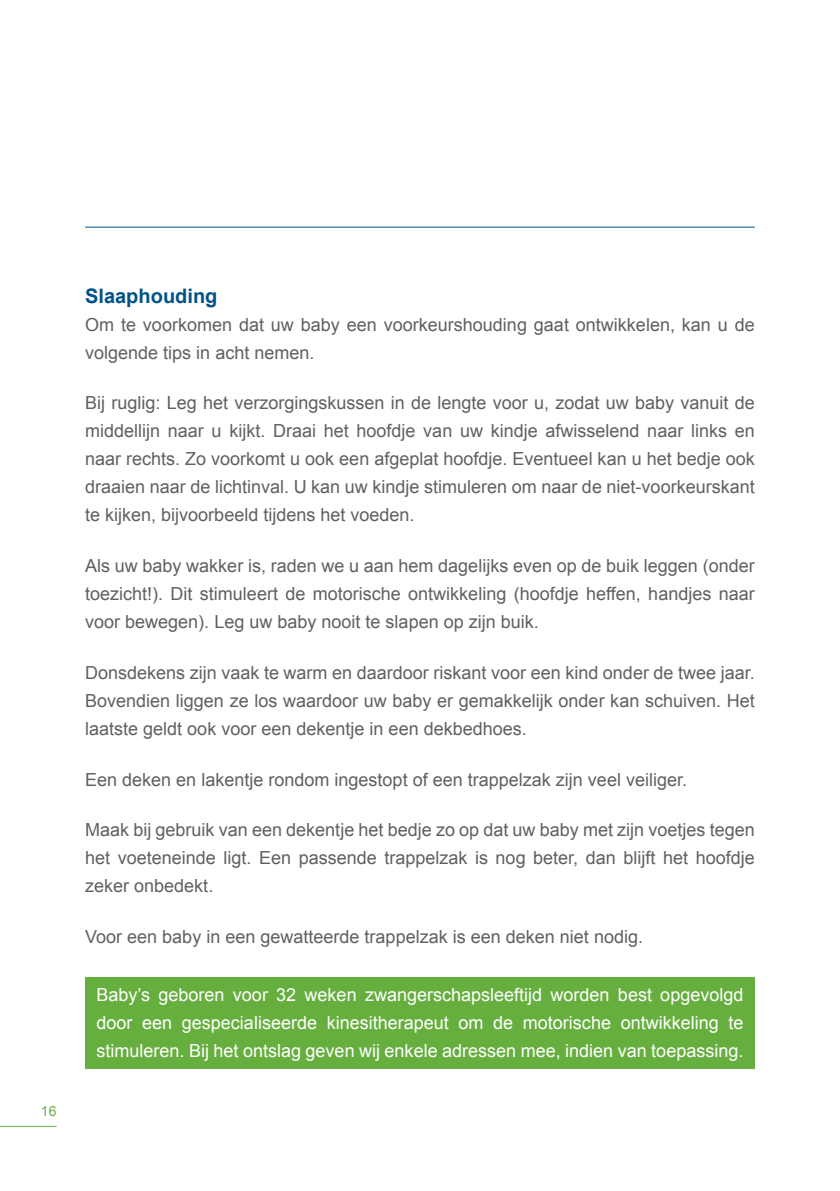
<style>
.page{position:relative;width:840px;height:1191px;background:#fff}
.page>*{position:absolute;margin:0;border:0;box-sizing:border-box;transform-origin:0 0}
.t1{font:700 20px "Arial";color:#005288}
.t2{font:18px/28px "Arial";color:#606061;text-align:justify}
.t3{font:18px/28px "Arial";color:#fff;text-align:justify}
.t4{font:14px "Arial";color:#66af3f}
</style>
<div class="page">
<hr style="left:0;top:1126px;width:57px;height:1px;background:#66af3f">
<hr style="left:85px;top:227px;width:669px;height:1px;background:#005288">
<div style="left:85px;top:976px;width:669px;height:92px;background:#66af3f"></div>
<p class="t4" style="left:41px;top:1102px;width:17px">16</p>
<p class="t1" style="left:85px;top:282px;width:134px">Slaaphouding</p>
<p class="t2" style="left:85px;top:310px;width:670px">Om te voorkomen dat uw baby een voorkeurshouding gaat ontwikkelen, kan u de volgende tips in acht nemen.</p>
<p class="t2" style="left:85px;top:389px;width:670px">Bij ruglig: Leg het verzorgingskussen in de lengte voor u, zodat uw baby vanuit de middellijn naar u kijkt. Draai het hoofdje van uw kindje afwisselend naar links en naar rechts. Zo voorkomt u ook een afgeplat hoofdje. Eventueel kan u het bedje ook draaien naar de lichtinval. U kan uw kindje stimuleren om naar de niet-voorkeurskant te kijken, bijvoorbeeld tijdens het voeden.</p>
<p class="t2" style="left:85px;top:552px;width:670px">Als uw baby wakker is, raden we u aan hem dagelijks even op de buik leggen (onder toezicht!). Dit stimuleert de motorische ontwikkeling (hoofdje heffen, handjes naar voor bewegen). Leg uw baby nooit te slapen op zijn buik.</p>
<p class="t2" style="left:85px;top:658px;width:670px">Donsdekens zijn vaak te warm en daardoor riskant voor een kind onder de twee jaar.<br>Bovendien liggen ze los waardoor uw baby er gemakkelijk onder kan schuiven. Het laatste geldt ook voor een dekentje in een dekbedhoes.</p>
<p class="t2" style="left:85px;top:765px;width:603px">Een deken en lakentje rondom ingestopt of een trappelzak zijn veel veiliger.</p>
<p class="t2" style="left:85px;top:816px;width:670px">Maak bij gebruik van een dekentje het bedje zo op dat uw baby met zijn voetjes tegen het voeteneinde ligt. Een passende trappelzak is nog beter, dan blijft het hoofdje zeker onbedekt.</p>
<p class="t2" style="left:85px;top:923px;width:559px">Voor een baby in een gewatteerde trappelzak is een deken niet nodig.</p>
<p class="t3" style="left:96px;top:981px;width:648px">Baby’s geboren voor 32 weken zwangerschapsleeftijd worden best opgevolgd door een gespecialiseerde kinesitherapeut om de motorische ontwikkeling te stimuleren. Bij het ontslag geven wij enkele adressen mee, indien van toepassing.</p>
</div>
